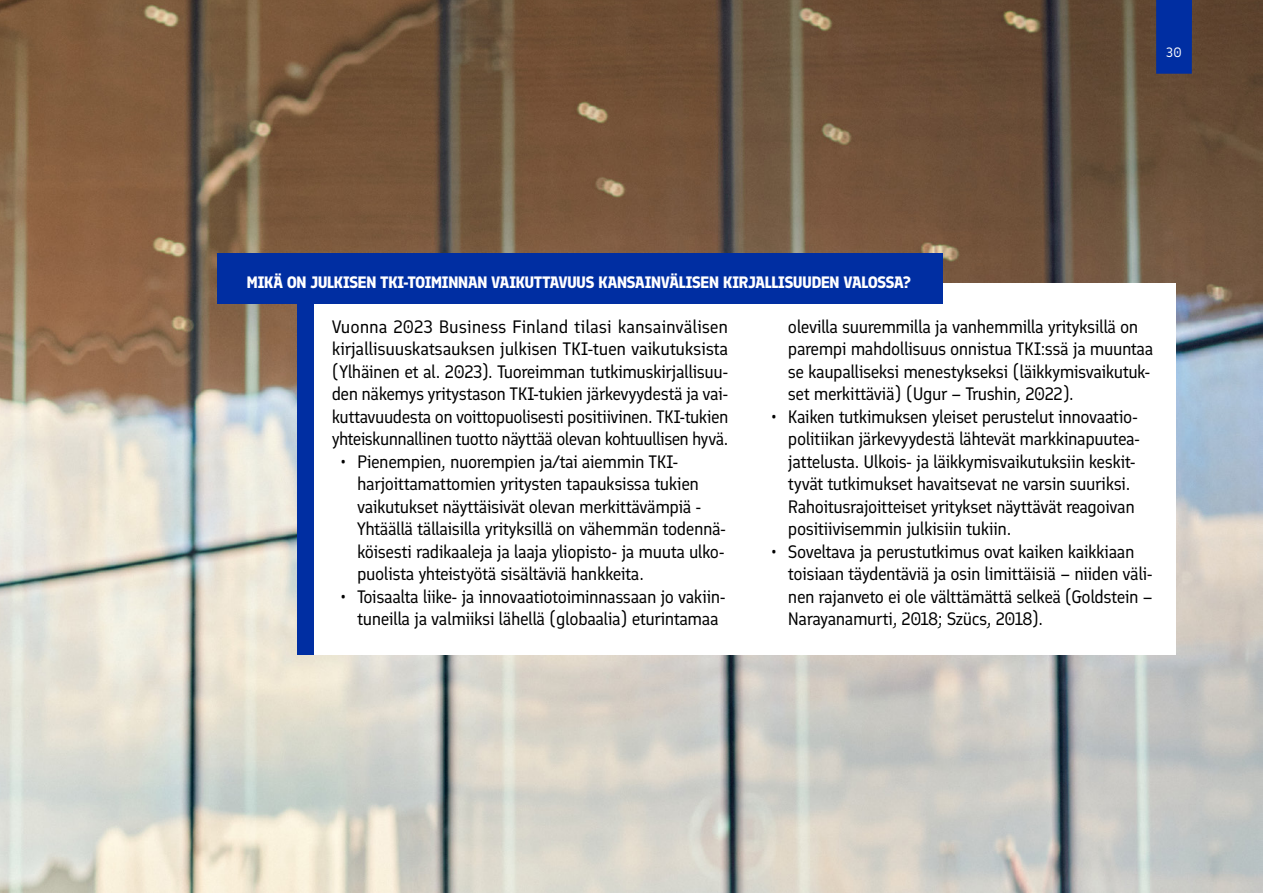
<style>
.page{position:relative;width:1263px;height:893px;background:#fff}
.page>*{position:absolute;margin:0;border:0;box-sizing:border-box;transform-origin:0 0}
.body_text{font:18px/22.5px "Finlandica";letter-spacing:-.025em;color:#000}
.Infobox_header{font:700 16.5px "Finlandica";letter-spacing:-.045em;color:#fff}
.t1{font:13.5px "Finlandica";color:#fff}
</style>
<div class="page">
<img style="left:0;top:0;width:1263px;height:893px">
<div style="left:1156px;top:0;width:36px;height:74px;background:#002ea2"></div>
<div style="left:298px;top:284px;width:17px;height:371px;background:#002ea2"></div>
<div style="left:315px;top:283px;width:861px;height:372px;background:#fff"></div>
<div style="left:217px;top:253px;width:725px;height:51px;background:#002ea2"></div>
<p class="t1" style="left:1166px;top:42px;width:17px">30</p>
<p class="Infobox_header" style="left:247px;top:269px;width:666px">MIKÄ ON JULKISEN TKI-TOIMINNAN VAIKUTTAVUUS KANSAINVÄLISEN KIRJALLISUUDEN VALOSSA?</p>
<p class="body_text" style="left:332px;top:314px;width:398px;text-align:justify">Vuonna 2023 Business Finland tilasi kansainvälisen kirjallisuuskatsauksen julkisen TKI-tuen vaikutuksista (Ylhäinen et al. 2023). Tuoreimman tutkimuskirjallisuu&shy;den näkemys yritystason TKI-tukien järkevyydestä ja vai&shy;kuttavuudesta on voittopuolisesti positiivinen. TKI-tukien yhteiskunnallinen tuotto näyttää olevan kohtuullisen hyvä.</p>
<p class="body_text" style="left:357px;top:449px;width:370px;text-indent:-17px">• Pienempien, nuorempien ja/tai aiemmin TKI&shy;harjoittamattomien yritysten tapauksissa tukien vaikutukset näyttäisivät olevan merkittävämpiä - Yhtäällä tällaisilla yrityksillä on vähemmän todennä&shy;köisesti radikaaleja ja laaja yliopisto- ja muuta ulko&shy;puolista yhteistyötä sisältäviä hankkeita.</p>
<p class="body_text" style="left:340px;top:584px;width:387px;text-align:center">• Toisaalta liike- ja innovaatiotoiminnassaan jo vakiin&shy;tuneilla ja valmiiksi lähellä (globaalia) eturintamaa</p>
<p class="body_text" style="left:788px;top:314px;width:367px">olevilla suuremmilla ja vanhemmilla yrityksillä on parempi mahdollisuus onnistua TKI:ssä ja muuntaa se kaupalliseksi menestykseksi (läikkymisvaikutuk&shy;set merkittäviä) (Ugur – Trushin, 2022).</p>
<p class="body_text" style="left:788px;top:404px;width:354px;text-indent:-17px">• Kaiken tutkimuksen yleiset perustelut innovaatio&shy;politiikan järkevyydestä lähtevät markkinapuutea&shy;jattelusta. Ulkois- ja läikkymisvaikutuksiin keskit&shy;tyvät tutkimukset havaitsevat ne varsin suuriksi.<br>Rahoitusrajoitteiset yritykset näyttävät reagoivan positiivisemmin julkisiin tukiin.</p>
<p class="body_text" style="left:788px;top:539px;width:367px;text-indent:-17px">• Soveltava ja perustutkimus ovat kaiken kaikkiaan toisiaan täydentäviä ja osin limittäisiä – niiden väli&shy;nen rajanveto ei ole välttämättä selkeä (Goldstein – Narayanamurti, 2018; Szücs, 2018).</p>
</div>
